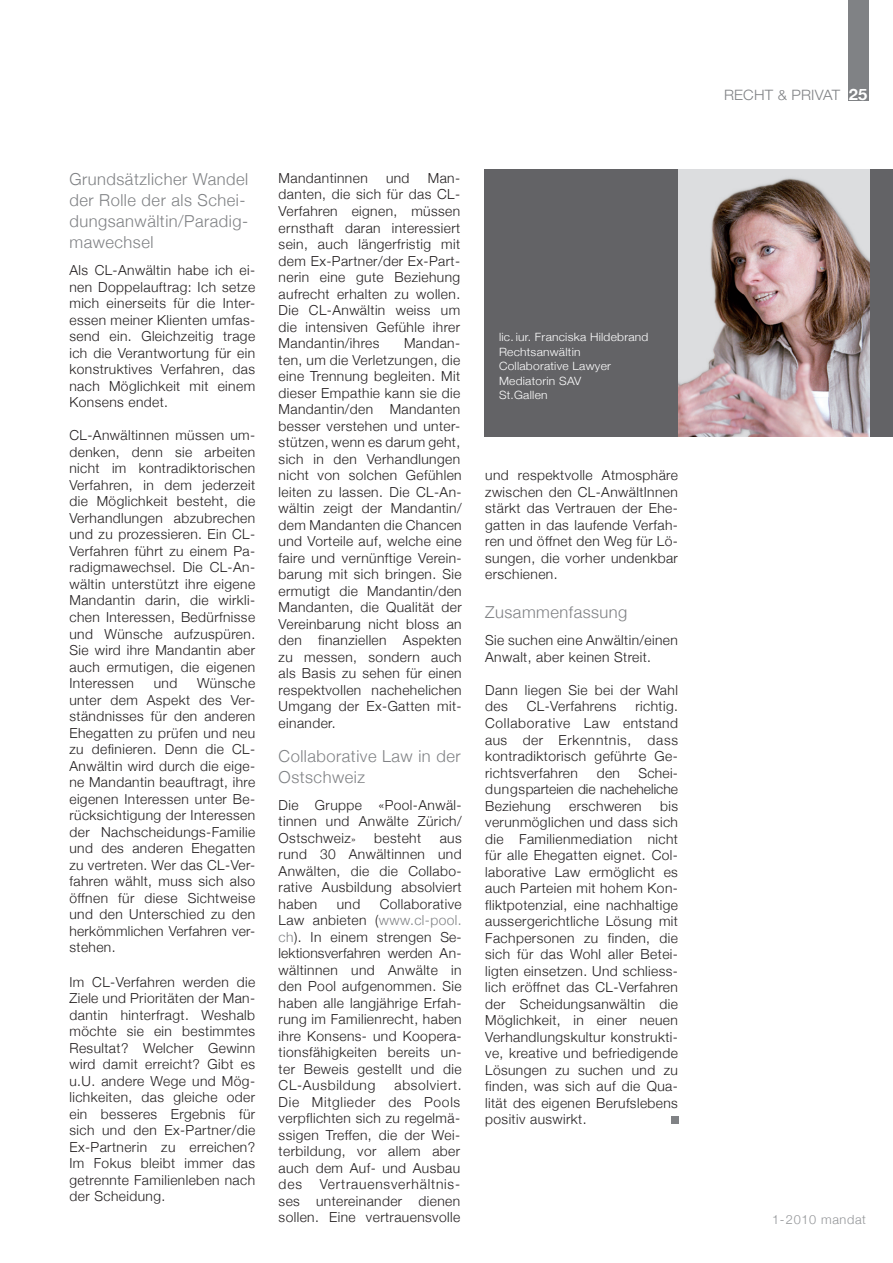
<style>
.page{position:relative;width:893px;height:1263px;background:#fff}
.page>*{position:absolute;margin:0;border:0;box-sizing:border-box;transform-origin:0 0}
.t1{font:300 16.5px/21px "Helvetica Neue";letter-spacing:.03em;color:#808285}
.t2{font:300 14.25px "Helvetica Neue";letter-spacing:.015em;color:#808285;scale:1.05 1}
.t3{font:300 13.8px/16.5px "Helvetica Neue";letter-spacing:.03em;color:#231f20;text-align:justify}
.t4{font:300 12.6px "Helvetica Neue";letter-spacing:.05em;color:#939598}
.t5{font:300 11.4px/14.4px "Helvetica Neue";letter-spacing:.02em;color:#fff;scale:1.05 1}
.s1{font-size:10.8px}
.s2{color:#808285}
.s3{font-weight:700;font-size:15.6px;color:#fff}
</style>
<div class="page">
<div style="left:485px;top:170px;width:408px;height:267px;background:#636366"></div>
<img style="left:678px;top:169px;width:192px;height:268px">
<div style="left:671px;top:1116px;width:7px;height:8px;background:#808285"></div>
<div style="left:848px;top:0;width:20px;height:100px;background:#808285"></div>
<p class="t1" style="left:69px;top:169px;width:180px">Grundsätzlicher Wandel der Rolle der als Schei&shy;dungsanwältin/Paradig&shy;mawechsel</p>
<p class="t3" style="left:69px;top:262px;width:187px">Als CL-Anwältin habe ich ei&shy;nen Doppelauftrag: Ich setze mich einerseits für die Inter&shy;essen meiner Klienten umfas&shy;send ein. Gleichzeitig trage ich die Verantwortung für ein konstruktives Verfahren, das nach Möglichkeit mit einem Konsens endet.</p>
<p class="t3" style="left:69px;top:427px;width:187px">CL-Anwältinnen müssen um&shy;denken, denn sie arbeiten nicht im kontradiktorischen Verfahren, in dem jederzeit die Möglichkeit besteht, die Verhandlungen abzubrechen und zu prozessieren. Ein CL-Verfahren führt zu einem Pa&shy;radigmawechsel. Die CL-An&shy;wältin unterstützt ihre eigene Mandantin darin, die wirkli&shy;chen Interessen, Bedürfnisse und Wünsche aufzuspüren.<br>Sie wird ihre Mandantin aber auch ermutigen, die eigenen Interessen</p>
<p class="t3" style="left:69px;top:674px;width:187px;text-indent:128px">Wünsche unter dem Aspekt des Ver&shy;ständnisses für den anderen Ehegatten zu prüfen und neu zu definieren. Denn die CL-Anwältin wird durch die eige&shy;ne Mandantin beauftragt, ihre eigenen Interessen unter Be&shy;rücksichtigung der Interessen der Nachscheidungs-Familie und des anderen Ehegatten zu vertreten. Wer das CL-Ver&shy;fahren wählt, muss sich also öffnen für diese Sichtweise und den Unterschied zu den herkömmlichen Verfahren ver&shy;stehen.</p>
<p class="t3" style="left:69px;top:973px;width:187px">Im CL-Verfahren werden die Ziele und Prioritäten der Man&shy;dantin hinterfragt. Weshalb möchte sie ein bestimmtes Resultat? Welcher Gewinn wird damit erreicht? Gibt es u.U. andere Wege und Mög&shy;lichkeiten, das gleiche oder ein besseres Ergebnis für sich und den Ex-Partner/die Ex-Partnerin zu erreichen?<br>Im Fokus bleibt immer das getrennte Familienleben nach der Scheidung.</p>
<p class="t3" style="left:154px;top:674px;width:25px">und</p>
<p class="t3" style="left:279px;top:170px;width:183px;text-indent:149px">Man&shy;danten, die sich für das CL-Verfahren eignen, müssen ernsthaft daran interessiert sein, auch längerfristig mit dem Ex-Partner/der Ex-Part&shy;nerin eine gute Beziehung aufrecht erhalten zu wollen.<br>Die CL-Anwältin weiss um die intensiven Gefühle ihrer Mandantin/ihres</p>
<p class="t3" style="left:279px;top:170px;width:91px">Mandantinnen</p>
<p class="t3" style="left:386px;top:170px;width:25px">und</p>
<p class="t3" style="left:279px;top:335px;width:185px;text-indent:125px">Mandan&shy;ten, um die Verletzungen, die eine Trennung begleiten. Mit dieser Empathie kann sie die Mandantin/den Mandanten besser verstehen und unter&shy;stützen, wenn es darum geht, sich in den Verhandlungen nicht von solchen Gefühlen leiten zu lassen. Die CL-An&shy;wältin zeigt der Mandantin/ dem Mandanten die Chancen und Vorteile auf, welche eine faire und vernünftige Verein&shy;barung mit sich bringen. Sie ermutigt die Mandantin/den Mandanten, die Qualität der Vereinbarung nicht bloss an den finanziellen Aspekten zu messen, sondern auch als Basis zu sehen für einen respektvollen nachehelichen Umgang der Ex-Gatten mit&shy;einander.</p>
<p class="t1" style="left:279px;top:745px;width:183px">Collaborative Law in der<br>Ostschweiz</p>
<p class="t3" style="left:279px;top:796px;width:185px">Die Gruppe «Pool-Anwäl&shy;tinnen und Anwälte Zürich/ Ostschweiz<span class="s1">»</span></p>
<p class="t3" style="left:374px;top:829px;width:48px">besteht</p>
<p class="t3" style="left:279px;top:829px;width:185px;text-indent:161px">aus rund 30 Anwältinnen und Anwälten, die die Collabo&shy;rative Ausbildung absolviert haben</p>
<p class="t3" style="left:279px;top:895px;width:185px;text-indent:101px">Collaborative Law anbieten (<span class="s2">www.cl-pool. ch</span>). In einem strengen Se&shy;lektionsverfahren werden An&shy;wältinnen und Anwälte in den Pool aufgenommen. Sie haben alle langjährige Erfah&shy;rung im Familienrecht, haben ihre Konsens- und Koopera&shy;tionsfähigkeiten bereits un&shy;ter Beweis gestellt und die CL-Ausbildung</p>
<p class="t3" style="left:337px;top:895px;width:25px">und</p>
<p class="t3" style="left:279px;top:1077px;width:185px;text-indent:116px">absolviert.<br>Die Mitglieder des Pools verpflichten sich zu regelmä&shy;ssigen Treffen, die der Wei&shy;terbildung, vor allem aber auch dem Auf- und Ausbau des</p>
<p class="t3" style="left:279px;top:1176px;width:183px;text-indent:41px">Vertrauensverhältnis&shy;ses untereinander dienen sollen. Eine vertrauensvolle</p>
<p class="t5" style="left:499px;top:330px;width:144px">lic. iur. Franciska Hildebrand<br>Rechtsanwältin<br>Collaborative Lawyer<br>Mediatorin SAV<br>St.Gallen</p>
<p class="t3" style="left:485px;top:467px;width:194px">und respektvolle Atmosphäre zwischen den CL-AnwältInnen stärkt das Vertrauen der Ehe&shy;gatten in das laufende Verfah&shy;ren und öffnet den Weg für Lö&shy;sungen, die vorher undenkbar erschienen.</p>
<p class="t1" style="left:485px;top:602px;width:144px">Zusammenfassung</p>
<p class="t3" style="left:485px;top:632px;width:194px">Sie suchen eine Anwältin/einen<br>Anwalt, aber keinen Streit.</p>
<p class="t3" style="left:485px;top:681px;width:194px">Dann liegen Sie bei der Wahl des</p>
<p class="t3" style="left:527px;top:698px;width:91px">CL-Verfahrens</p>
<p class="t3" style="left:485px;top:698px;width:194px;text-indent:150px">richtig.<br>Collaborative Law entstand aus der Erkenntnis, dass kontradiktorisch geführte Ge&shy;richtsverfahren</p>
<p class="t3" style="left:485px;top:764px;width:194px;text-indent:153px">Schei&shy;dungsparteien die nacheheliche Beziehung</p>
<p class="t3" style="left:597px;top:764px;width:25px">den</p>
<p class="t3" style="left:485px;top:797px;width:194px;text-indent:175px">bis verunmöglichen und dass sich die Familienmediation nicht für alle Ehegatten eignet. Col&shy;laborative Law ermöglicht es auch Parteien mit hohem Kon&shy;fliktpotenzial, eine nachhaltige aussergerichtliche Lösung mit Fachpersonen zu finden, die sich für das Wohl aller Betei&shy;ligten einsetzen. Und schliess&shy;lich eröffnet das CL-Verfahren der Scheidungsanwältin die Möglichkeit, in einer neuen Verhandlungskultur konstrukti&shy;ve, kreative und befriedigende Lösungen zu suchen und zu finden, was sich auf die Qua&shy;lität des eigenen Berufslebens positiv auswirkt.</p>
<p class="t3" style="left:569px;top:797px;width:74px">erschweren</p>
<p class="t2" style="left:724px;top:86px;width:138px">RECHT &amp; PRIVAT <span class="s3">25</span></p>
<p class="t4" style="left:772px;top:1212px;width:95px">1-2010 mandat</p>
</div>
